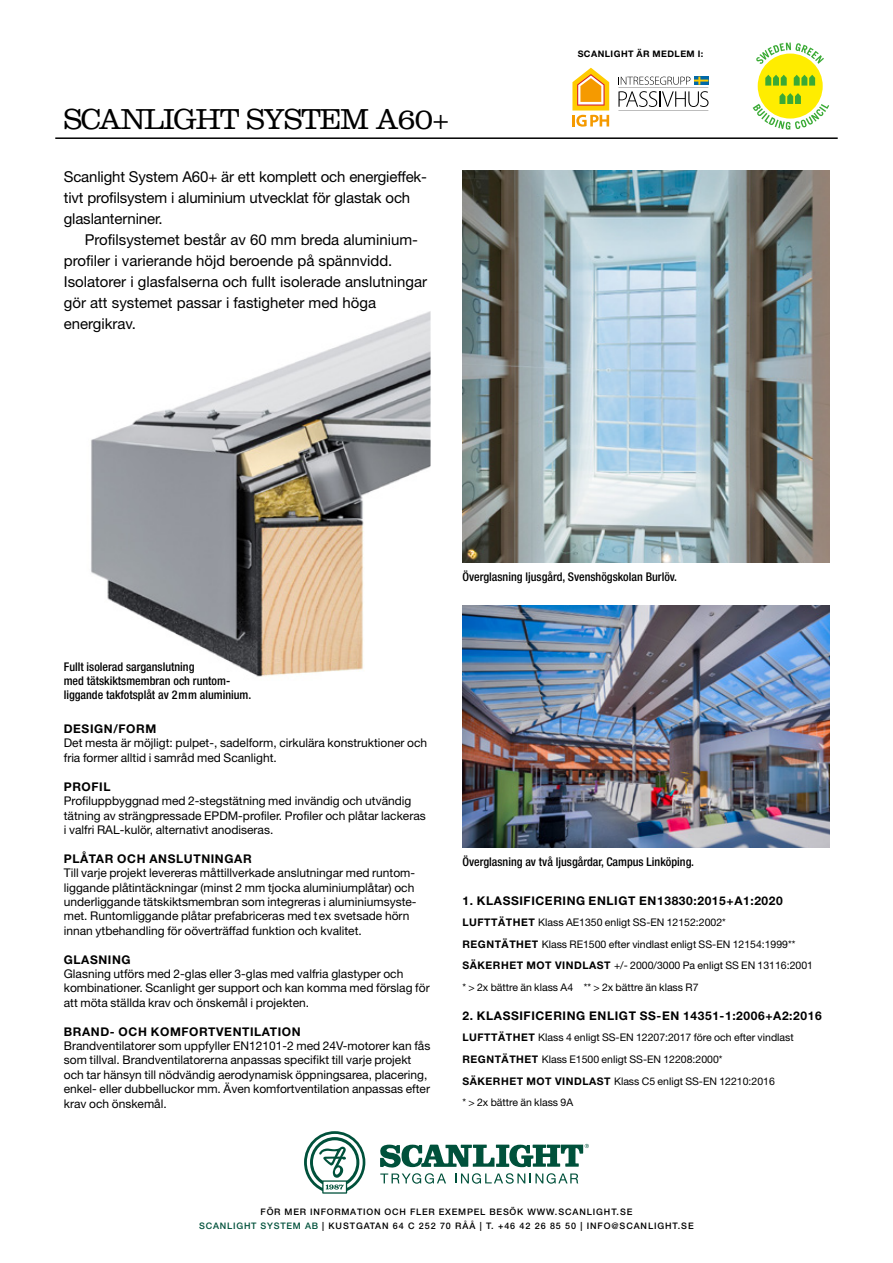
<style>
.page{position:relative;width:893px;height:1263px;background:#fff}
.page>*{position:absolute;margin:0;border:0;box-sizing:border-box;transform-origin:0 0}
.t1{font:300 30px "Clarendon";letter-spacing:-.04em;color:#000}
.t2{font:15px/21px "Helvetica Neue";color:#000}
.t3{font:12px/14.4px "Helvetica Neue";color:#000}
.t4{font:500 condensed 12px/14.4px "Helvetica Neue";color:#000}
.t5{font:700 12px "Helvetica Neue";letter-spacing:.05em;color:#000}
.t6{font:10.5px/21.6px "Helvetica Neue";color:#000}
.t7{font:500 9px/13.8px "Helvetica Neue";letter-spacing:.085em;color:#000;text-align:center}
.t8{font:700 9px "Helvetica Neue";letter-spacing:.05em;color:#000}
.s1{font-weight:700}
.s2{color:#00513b}
</style>
<div class="page">
<img style="left:91px;top:311px;width:340px;height:366px">
<svg style="left:380px;top:1144px;width:209px;height:40px"></svg>
<svg style="left:304px;top:1131px;width:61px;height:63px"></svg>
<hr style="left:55px;top:137px;width:783px;height:2px;background:#000">
<img style="left:462px;top:170px;width:367px;height:393px">
<img style="left:462px;top:605px;width:367px;height:243px">
<div style="left:758px;top:54px;width:65px;height:65px;background:#ffed00;border-radius:50%"></div>
<svg style="left:765px;top:75px;width:22px;height:11px"></svg>
<svg style="left:794px;top:75px;width:21px;height:11px"></svg>
<svg style="left:753px;top:93px;width:76px;height:37px"></svg>
<svg style="left:756px;top:43px;width:68px;height:21px"></svg>
<svg style="left:618px;top:91px;width:90px;height:16px"></svg>
<svg style="left:572px;top:68px;width:37px;height:59px"></svg>
<hr style="left:618px;top:110px;width:90px;height:1px;background:#000">
<hr style="left:618px;top:88px;width:90px;height:1px;background:#000">
<svg style="left:618px;top:77px;width:90px;height:8px"></svg>
<h1 class="t1" style="left:64px;top:101px;width:388px">SCANLIGHT SYSTEM A60+</h1>
<p class="t2" style="left:64px;top:166px;width:365px">Scanlight System A60+ är ett komplett och energieffek&shy;tivt profilsystem i aluminium utvecklat för glastak och glaslanterniner.</p>
<p class="t2" style="left:64px;top:229px;width:365px;text-indent:21px">Profilsystemet består av 60 mm breda aluminium&shy;profiler i varierande höjd beroende på spännvidd.<br>Isolatorer i glasfalserna och fullt isolerade anslutningar gör att systemet passar i fastigheter med höga energikrav.</p>
<p class="t8" style="left:578px;top:48px;width:127px">SCANLIGHT ÄR MEDLEM I:</p>
<p class="t4" style="left:64px;top:659px;width:189px">Fullt isolerad sarganslutning<br>med tätskiktsmembran och runtom&shy;liggande takfotsplåt av 2mm aluminium.</p>
<p class="t5" style="left:64px;top:721px;width:94px">DESIGN/FORM</p>
<p class="t3" style="left:64px;top:736px;width:365px">Det mesta är möjligt: pulpet-, sadelform, cirkulära konstruktioner och fria former alltid i samråd med Scanlight.</p>
<p class="t5" style="left:64px;top:779px;width:48px">PROFIL</p>
<p class="t3" style="left:64px;top:793px;width:364px">Profiluppbyggnad med 2-stegstätning med invändig och utvändig tätning av strängpressade EPDM-profiler. Profiler och plåtar lackeras i valfri RAL-kulör, alternativt anodiseras.</p>
<p class="t5" style="left:64px;top:851px;width:189px">PLÅTAR OCH ANSLUTNINGAR</p>
<p class="t3" style="left:64px;top:865px;width:354px">Till varje projekt levereras måttillverkade anslutningar med runtom&shy;liggande plåtintäckningar (minst 2 mm tjocka aluminiumplåtar) och underliggande tätskiktsmembran som integreras i aluminiumsyste&shy;met. Runtomliggande plåtar prefabriceras med tex svetsade hörn innan ytbehandling för oöverträffad funktion och kvalitet.</p>
<p class="t5" style="left:64px;top:952px;width:68px">GLASNING</p>
<p class="t3" style="left:64px;top:966px;width:367px">Glasning utförs med 2-glas eller 3-glas med valfria glastyper och kombinationer. Scanlight ger support och kan komma med förslag för att möta ställda krav och önskemål i projekten.</p>
<p class="t5" style="left:64px;top:1024px;width:239px">BRAND- OCH KOMFORTVENTILATION</p>
<p class="t3" style="left:64px;top:1038px;width:368px">Brandventilatorer som uppfyller EN12101-2 med 24V-motorer kan fås som tillval. Brandventilatorerna anpassas specifikt till varje projekt och tar hänsyn till nödvändig aerodynamisk öppningsarea, placering, enkel- eller dubbelluckor mm. Även komfortventilation anpassas efter krav och önskemål.</p>
<p class="t4" style="left:462px;top:569px;width:216px">Överglasning ljusgård, Svenshögskolan Burlöv.</p>
<p class="t4" style="left:462px;top:854px;width:233px">Överglasning av två ljusgårdar, Campus Linköping.</p>
<p class="t5" style="left:462px;top:893px;width:322px">1. KLASSIFICERING ENLIGT EN13830:2015+A1:2020</p>
<p class="t6" style="left:462px;top:911px;width:352px"><span class="s1">LUFTTÄTHET</span> Klass AE1350 enligt SS-EN 12152:2002*<br><span class="s1">REGNTÄTHET</span> Klass RE1500 efter vindlast enligt SS-EN 12154:1999** <span class="s1">SÄKERHET MOT VINDLAST</span> +/- 2000/3000 Pa enligt SS EN 13116:2001 * &gt; 2x bättre än klass A4 ** &gt; 2x bättre än klass R7</p>
<p class="t5" style="left:462px;top:1008px;width:361px">2. KLASSIFICERING ENLIGT SS-EN 14351-1:2006+A2:2016</p>
<p class="t6" style="left:462px;top:1027px;width:333px"><span class="s1">LUFTTÄTHET</span> Klass 4 enligt SS-EN 12207:2017 före och efter vindlast <span class="s1">REGNTÄTHET</span> Klass E1500 enligt SS-EN 12208:2000*<br><span class="s1">SÄKERHET MOT VINDLAST</span> Klass C5 enligt SS-EN 12210:2016<br>* &gt; 2x bättre än klass 9A</p>
<p class="t7" style="left:199px;top:1204px;width:496px">FÖR MER INFORMATION OCH FLER EXEMPEL BESÖK WWW.SCANLIGHT.SE<br><span class="s2">SCANLIGHT SYSTEM AB</span> | KUSTGATAN 64 C 252 70 RÅÅ | T. +46 42 26 85 50 | INFO@SCANLIGHT.SE</p>
</div>
